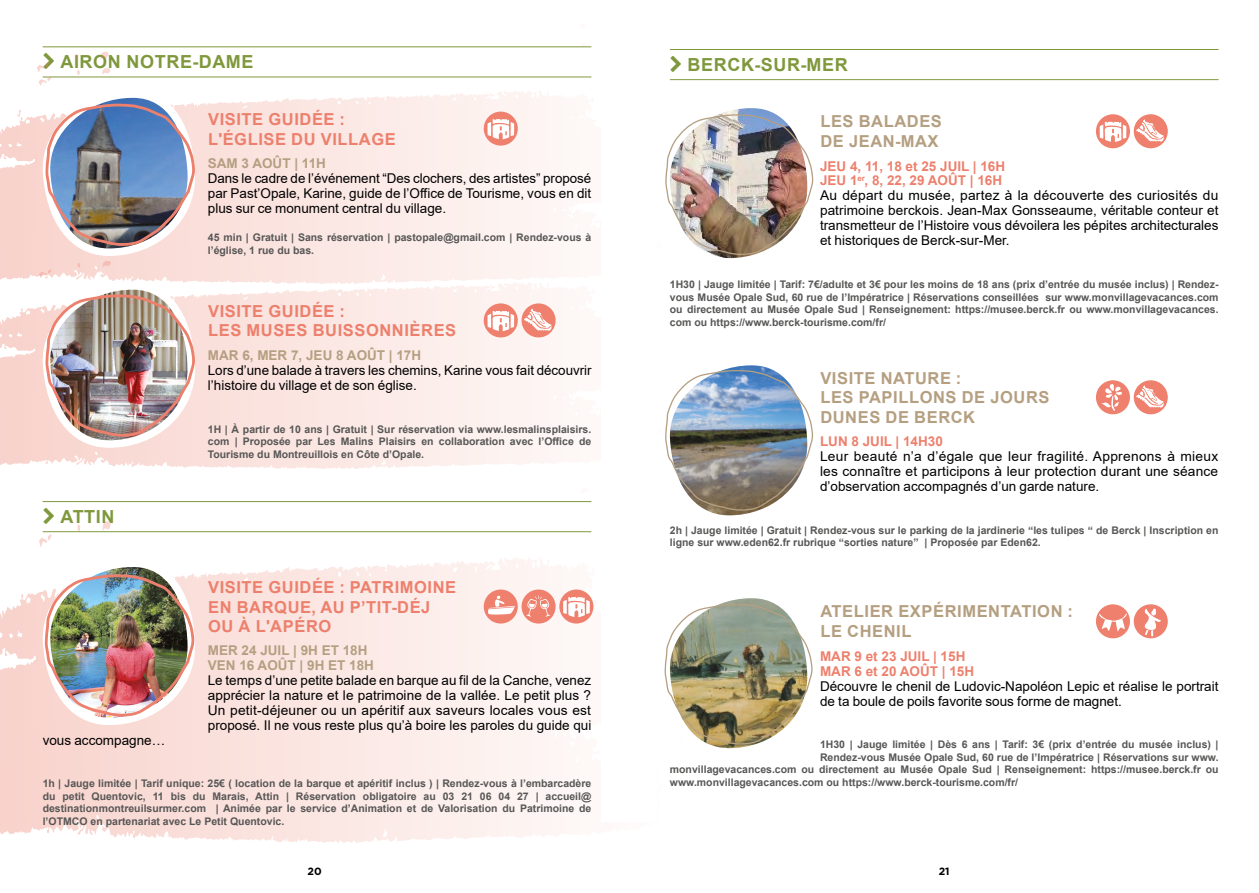
<style>
.page{position:relative;width:1259px;height:893px;background:#fff}
.page>*{position:absolute;margin:0;border:0;box-sizing:border-box;transform-origin:0 0}
.t1{font:700 18px "Arial";letter-spacing:.035em;color:#80983c}
.t2{font:700 16.5px/19.8px "Arial";letter-spacing:.035em;color:#ed806d}
.t3{font:700 16.5px/19.8px "Arial";letter-spacing:.035em;color:#b59f81}
.t4{font:13.5px/15px "Arial";color:#000}
.t5{font:700 13.5px/14.4px "Arial";color:#b59f81}
.t6{font:700 13.5px/14.4px "Arial";color:#ed806d}
.t7{font:700 10.5px/12.6px "Arial";color:#575756;text-align:justify}
.t8{font:700 10.5px "Gotham HTF";color:#000}
.s1{font-weight:700;color:#ed806d}
</style>
<div class="page">
<hr style="left:670px;top:49px;width:548px;height:1px;background:#80983c">
<hr style="left:670px;top:79px;width:548px;height:1px;background:#80983c">
<img style="left:714px;top:108px;width:61px;height:150px">
<div style="left:1096px;top:114px;width:34px;height:34px;background:#ee806d;border-radius:50%"></div>
<svg style="left:1099px;top:122px;width:27px;height:20px"></svg>
<div style="left:1133px;top:114px;width:34px;height:34px;background:#ee806d;border-radius:50%"></div>
<svg style="left:1136px;top:120px;width:27px;height:22px"></svg>
<img style="left:708px;top:365px;width:65px;height:151px">
<div style="left:1096px;top:380px;width:34px;height:34px;background:#ee806d;border-radius:50%"></div>
<svg style="left:1101px;top:384px;width:21px;height:27px"></svg>
<div style="left:1133px;top:380px;width:34px;height:34px;background:#ee806d;border-radius:50%"></div>
<svg style="left:1136px;top:386px;width:27px;height:22px"></svg>
<img style="left:720px;top:598px;width:55px;height:6px">
<div style="left:1096px;top:604px;width:34px;height:34px;background:#ee806d;border-radius:50%"></div>
<svg style="left:1099px;top:613px;width:28px;height:19px"></svg>
<div style="left:1133px;top:604px;width:34px;height:34px;background:#ee806d;border-radius:50%"></div>
<svg style="left:1144px;top:608px;width:17px;height:28px"></svg>
<svg style="left:0;top:91px;width:555px;height:191px;fill:#fceae7"></svg>
<svg style="left:0;top:282px;width:556px;height:187px;fill:#fceae7"></svg>
<svg style="left:582px;top:237px;width:7px;height:4px"></svg>
<svg style="left:19px;top:308px;width:4px;height:7px"></svg>
<svg style="left:131px;top:463px;width:4px;height:4px"></svg>
<svg style="left:0;top:558px;width:594px;height:285px;fill:#fbe9e6"></svg>
<svg style="left:102px;top:521px;width:9px;height:10px"></svg>
<svg style="left:19px;top:594px;width:5px;height:9px"></svg>
<svg style="left:39px;top:534px;width:13px;height:13px"></svg>
<svg style="left:77px;top:524px;width:3px;height:7px"></svg>
<svg style="left:133px;top:832px;width:3px;height:6px"></svg>
<hr style="left:43px;top:47px;width:548px;height:1px;background:#80983c">
<hr style="left:43px;top:77px;width:548px;height:1px;background:#80983c">
<hr style="left:43px;top:501px;width:548px;height:1px;background:#80983c">
<hr style="left:43px;top:531px;width:548px;height:1px;background:#80983c">
<div style="left:484px;top:112px;width:34px;height:34px;background:#ee806d;border-radius:50%"></div>
<svg style="left:487px;top:119px;width:27px;height:20px"></svg>
<div style="left:484px;top:303px;width:34px;height:34px;background:#ee806d;border-radius:50%"></div>
<svg style="left:487px;top:311px;width:27px;height:20px"></svg>
<div style="left:521px;top:303px;width:34px;height:34px;background:#ee806d;border-radius:50%"></div>
<svg style="left:524px;top:309px;width:27px;height:22px"></svg>
<div style="left:484px;top:589px;width:34px;height:34px;background:#ee806d;border-radius:50%"></div>
<svg style="left:487px;top:596px;width:28px;height:19px"></svg>
<div style="left:521px;top:589px;width:34px;height:34px;background:#ee806d;border-radius:50%"></div>
<svg style="left:526px;top:595px;width:24px;height:22px"></svg>
<div style="left:559px;top:589px;width:34px;height:34px;background:#ee806d;border-radius:50%"></div>
<svg style="left:563px;top:597px;width:27px;height:20px"></svg>
<svg style="left:17px;top:109px;width:6px;height:15px"></svg>
<img style="left:665px;top:114px;width:148px;height:141px">
<img style="left:36px;top:558px;width:164px;height:170px">
<img style="left:665px;top:370px;width:148px;height:141px">
<img style="left:664px;top:604px;width:148px;height:145px">
<img style="left:36px;top:52px;width:164px;height:399px">
<h1 class="t1" style="left:60px;top:49px;width:195px">AIRON NOTRE-DAME</h1>
<h2 class="t2" style="left:208px;top:109px;width:189px">VISITE GUIDÉE :<br>L'ÉGLISE DU VILLAGE</h2>
<p class="t5" style="left:208px;top:157px;width:120px">SAM 3 AOÛT | 11H</p>
<p class="t4" style="left:208px;top:171px;width:385px;text-align:justify">Dans le cadre de l’événement “Des clochers, des artistes” proposé par Past’Opale, Karine, guide de l’Office de Tourisme, vous en dit plus sur ce monument central du village.</p>
<p class="t7" style="left:208px;top:231px;width:385px">45 min | Gratuit | Sans réservation | pastopale@gmail.com | Rendez-vous à l’église, 1 rue du bas.</p>
<h1 class="t1" style="left:60px;top:504px;width:56px">ATTIN</h1>
<h2 class="t2" style="left:208px;top:301px;width:250px">VISITE GUIDÉE :<br>LES MUSES BUISSONNIÈRES</h2>
<p class="t5" style="left:208px;top:348px;width:215px">MAR 6, MER 7, JEU 8 AOÛT | 17H</p>
<p class="t4" style="left:208px;top:363px;width:385px">Lors d’une balade à travers les chemins, Karine vous fait découvrir l’histoire du village et de son église.</p>
<p class="t7" style="left:208px;top:423px;width:385px">1H | À partir de 10 ans | Gratuit | Sur réservation via www.lesmalinsplaisirs. com | Proposée par Les Malins Plaisirs en collaboration avec l’Office de Tourisme du Montreuillois en Côte d’Opale.</p>
<h2 class="t2" style="left:208px;top:577px;width:250px">VISITE GUIDÉE : PATRIMOINE<br>EN BARQUE, AU P’TIT-DÉJ<br>OU À L'APÉRO</h2>
<p class="t5" style="left:208px;top:643px;width:168px">MER 24 JUIL | 9H ET 18H<br>VEN 16 AOÛT | 9H ET 18H</p>
<p class="t4" style="left:208px;top:672px;width:385px;text-align:justify">Le temps d’une petite balade en barque au fil de la Canche, venez apprécier la nature et le patrimoine de la vallée. Le petit plus ?<br>Un petit-déjeuner ou un apéritif aux saveurs locales vous est proposé. Il ne vous reste plus qu’à boire les paroles du guide qui</p>
<p class="t4" style="left:43px;top:732px;width:124px">vous accompagne…</p>
<p class="t7" style="left:43px;top:777px;width:550px">1h | Jauge limitée | Tarif unique: 25€ ( location de la barque et apéritif inclus ) | Rendez-vous à l’embarcadère du petit Quentovic, 11 bis du Marais, Attin | Réservation obligatoire au 03 21 06 04 27 | accueil@ destinationmontreuilsurmer.com | Animée par le service d’Animation et de Valorisation du Patrimoine de l’OTMCO en partenariat avec Le Petit Quentovic.</p>
<h1 class="t1" style="left:687px;top:52px;width:162px">BERCK-SUR-MER</h1>
<h2 class="t3" style="left:820px;top:112px;width:123px">LES BALADES<br>DE JEAN-MAX</h2>
<p class="t4" style="left:820px;top:159px;width:400px"><span class="s1">JEU 4, 11, 18 et 25 JUIL | 16H<br>JEU 1</span><sup>er</sup><span class="s1">, 8, 22, 29 AOÛT | 16H<br></span>Au départ du musée, partez à la découverte des curiosités du patrimoine berckois. Jean-Max Gonsseaume, véritable conteur et transmetteur de l’Histoire vous dévoilera les pépites architecturales et historiques de Berck-sur-Mer.</p>
<p class="t7" style="left:670px;top:278px;width:550px">1H30 | Jauge limitée | Tarif: 7€/adulte et 3€ pour les moins de 18 ans (prix d’entrée du musée inclus) | Rendez&shy;vous Musée Opale Sud, 60 rue de l’Impératrice | Réservations conseillées sur www.monvillagevacances.com ou directement au Musée Opale Sud | Renseignement: https://musee.berck.fr ou www.monvillagevacances. com ou https://www.berck-tourisme.com/fr/</p>
<h2 class="t3" style="left:820px;top:368px;width:231px">VISITE NATURE :<br>LES PAPILLONS DE JOURS<br>DUNES DE BERCK</h2>
<p class="t6" style="left:820px;top:434px;width:124px">LUN 8 JUIL | 14H30</p>
<p class="t4" style="left:820px;top:449px;width:400px;text-align:justify">Leur beauté n’a d’égale que leur fragilité. Apprenons à mieux les connaître et participons à leur protection durant une séance d’observation accompagnés d’un garde nature.</p>
<p class="t7" style="left:670px;top:524px;width:550px">2h | Jauge limitée | Gratuit | Rendez-vous sur le parking de la jardinerie “les tulipes “ de Berck | Inscription en ligne sur www.eden62.fr rubrique “sorties nature” | Proposée par Eden62.</p>
<h2 class="t3" style="left:820px;top:602px;width:254px">ATELIER EXPÉRIMENTATION :<br>LE CHENIL</h2>
<p class="t6" style="left:820px;top:649px;width:156px">MAR 9 et 23 JUIL | 15H<br>MAR 6 et 20 AOÛT | 15H</p>
<p class="t4" style="left:820px;top:678px;width:400px">Découvre le chenil de Ludovic-Napoléon Lepic et réalise le portrait de ta boule de poils favorite sous forme de magnet.</p>
<p class="t7" style="left:820px;top:738px;width:400px">1H30 | Jauge limitée | Dès 6 ans | Tarif: 3€ (prix d’entrée du musée inclus) |</p>
<p class="t7" style="left:820px;top:751px;width:400px">Rendez-vous Musée Opale Sud, 60 rue de l’Impératrice | Réservations sur www.</p>
<p class="t7" style="left:670px;top:763px;width:550px">monvillagevacances.com ou directement au Musée Opale Sud | Renseignement: https://musee.berck.fr ou</p>
<p class="t7" style="left:670px;top:776px;width:350px">www.monvillagevacances.com ou https://www.berck-tourisme.com/fr/</p>
<p class="t8" style="left:308px;top:865px;width:16px">20</p>
<p class="t8" style="left:938px;top:865px;width:12px">21</p>
</div>
